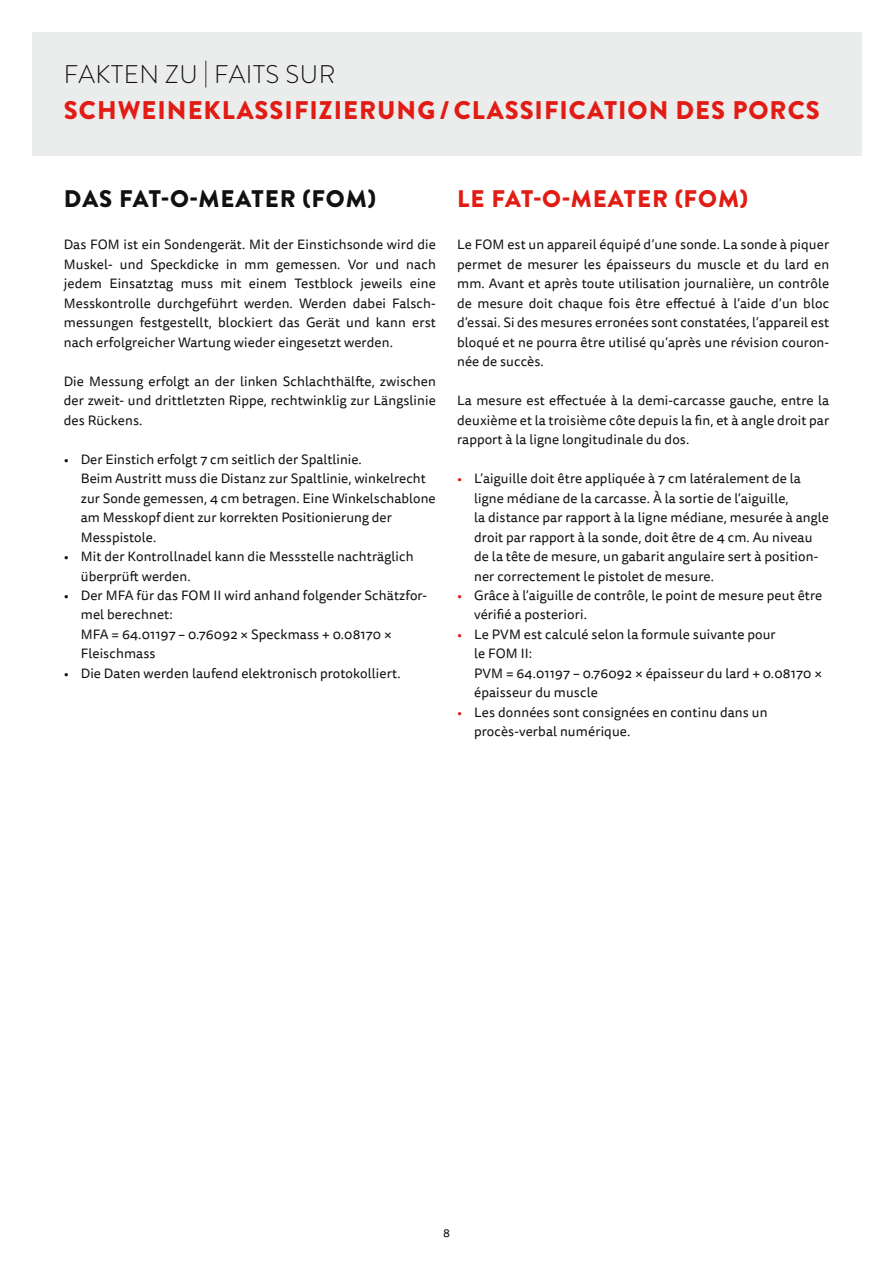
<style>
.page{position:relative;width:893px;height:1263px;background:#fff}
.page>*{position:absolute;margin:0;border:0;box-sizing:border-box;transform-origin:0 0}
.t1{font:900 25.5px "Brandon Grotesque";letter-spacing:.04em;color:#e11c15}
.t2{font:300 25.5px "Brandon Grotesque";letter-spacing:.02em;color:#11110f}
.t3{font:900 24px "Brandon Grotesque";letter-spacing:.04em;color:#11110f}
.t4{font:900 24px "Brandon Grotesque";letter-spacing:.04em;color:#e11c15}
.t5{font:13.5px/19.5px "Tisa Sans Pro";letter-spacing:.01em;color:#11110f}
.t6{font:12px "Tisa Sans Pro";color:#11110f}
.s1{color:#e11c15}
</style>
<div class="page">
<div style="left:32px;top:32px;width:829px;height:123px;background:#ebecec"></div>
<h1 class="t2" style="left:64px;top:57px;width:273px">FAKTEN ZU | FAITS SUR</h1>
<h1 class="t1" style="left:64px;top:92px;width:757px">SCHWEINEKLASSIFIZIERUNG / CLASSIFICATION DES PORCS</h1>
<h2 class="t3" style="left:64px;top:182px;width:313px">DAS FAT-O-MEATER (FOM)</h2>
<p class="t5" style="left:64px;top:235px;width:374px;text-align:justify">Das FOM ist ein Sondengerät. Mit der Einstichsonde wird die Muskel- und Speckdicke in mm gemessen. Vor und nach jedem Einsatztag muss mit einem Testblock jeweils eine Messkontrolle durchgeführt werden. Werden dabei Falsch&shy;messungen festgestellt, blockiert das Gerät und kann erst nach erfolgreicher Wartung wieder eingesetzt werden.</p>
<p class="t5" style="left:64px;top:371px;width:374px;text-align:justify">Die Messung erfolgt an der linken Schlachthälfte, zwischen der zweit- und drittletzten Rippe, rechtwinklig zur Längslinie des Rückens.</p>
<p class="t5" style="left:81px;top:449px;width:356px;text-indent:-17px">• Der Einstich erfolgt 7 cm seitlich der Spaltlinie.<br>Beim Austritt muss die Distanz zur Spaltlinie, winkelrecht zur Sonde gemessen, 4 cm betragen. Eine Winkelschablone am Messkopf dient zur korrekten Positionierung der Messpistole.</p>
<p class="t5" style="left:81px;top:547px;width:334px;text-indent:-17px">• Mit der Kontrollnadel kann die Messstelle nachträglich überprüft werden.</p>
<p class="t5" style="left:81px;top:586px;width:348px;text-indent:-17px">• Der MFA für das FOM II wird anhand folgender Schätzfor&shy;mel berechnet:<br>MFA = 64.01197 – 0.76092 × Speckmass + 0.08170 ×<br>Fleischmass</p>
<p class="t5" style="left:64px;top:664px;width:338px">• Die Daten werden laufend elektronisch protokolliert.</p>
<h2 class="t4" style="left:457px;top:182px;width:292px">LE FAT-O-MEATER (FOM)</h2>
<p class="t5" style="left:457px;top:235px;width:374px;text-align:justify">Le FOM est un appareil équipé d’une sonde. La sonde à piquer permet de mesurer les épaisseurs du muscle et du lard en mm. Avant et après toute utilisation journalière, un contrôle de mesure doit chaque fois être effectué à l’aide d’un bloc d’essai. Si des mesures erronées sont constatées, l’appareil est bloqué et ne pourra être utilisé qu’après une révision couron&shy;née de succès.</p>
<p class="t5" style="left:457px;top:391px;width:374px;text-align:justify">La mesure est effectuée à la demi-carcasse gauche, entre la deuxième et la troisième côte depuis la fin, et à angle droit par rapport à la ligne longitudinale du dos.</p>
<p class="t5" style="left:474px;top:469px;width:356px;text-indent:-17px"><span class="s1">•</span> L’aiguille doit être appliquée à 7 cm latéralement de la ligne médiane de la carcasse. À la sortie de l’aiguille,<br>la distance par rapport à la ligne médiane, mesurée à angle droit par rapport à la sonde, doit être de 4 cm. Au niveau de la tête de mesure, un gabarit angulaire sert à position&shy;ner correctement le pistolet de mesure.</p>
<p class="t5" style="left:474px;top:586px;width:350px;text-indent:-17px"><span class="s1">•</span> Grâce à l’aiguille de contrôle, le point de mesure peut être vérifié a posteriori.</p>
<p class="t5" style="left:474px;top:625px;width:349px;text-indent:-17px"><span class="s1">•</span> Le PVM est calculé selon la formule suivante pour<br>le FOM II:<br>PVM = 64.01197 – 0.76092 × épaisseur du lard + 0.08170 × épaisseur du muscle</p>
<p class="t5" style="left:474px;top:703px;width:295px;text-indent:-17px"><span class="s1">•</span> Les données sont consignées en continu dans un procès-verbal numérique.</p>
<p class="t6" style="left:443px;top:1225px;width:8px">8</p>
</div>
